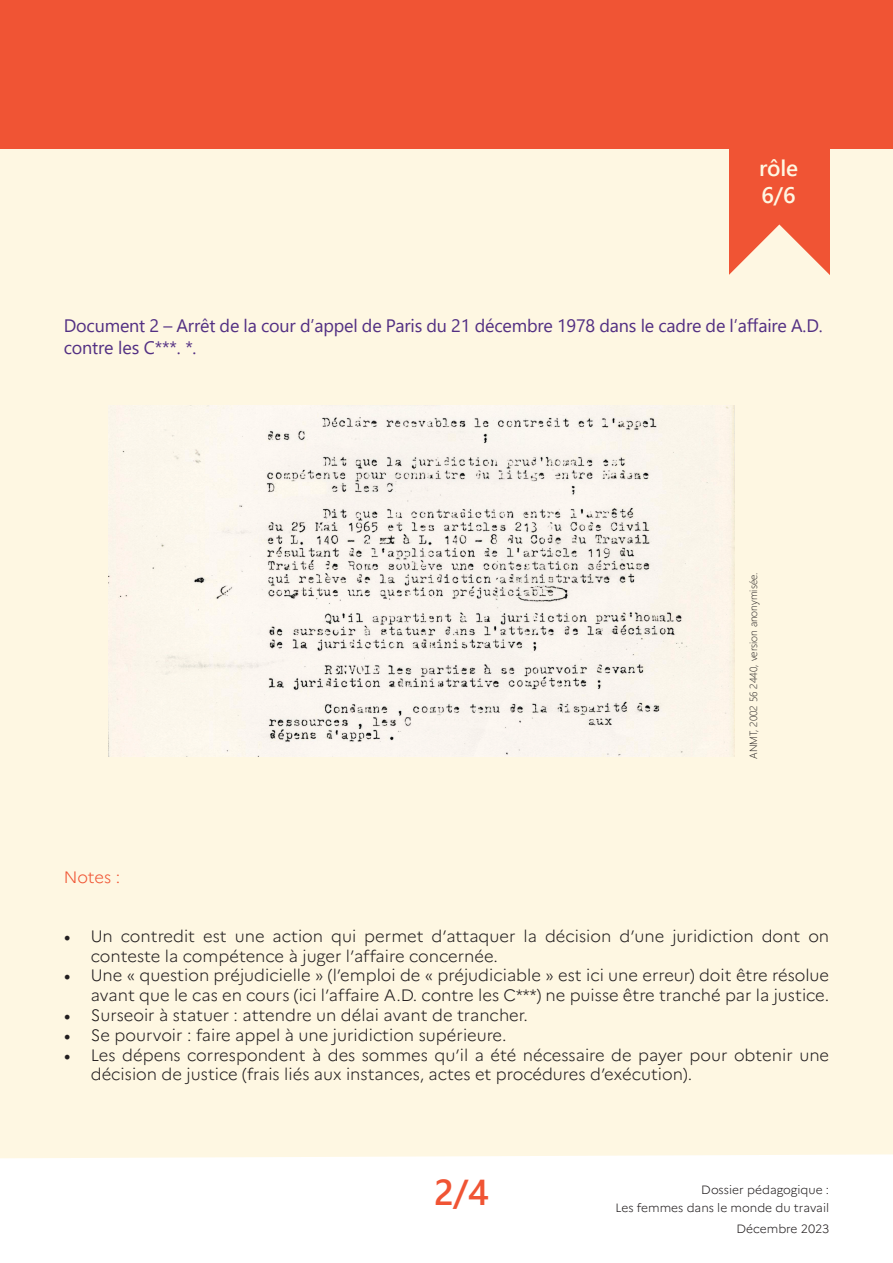
<style>
.page{position:relative;width:893px;height:1263px;background:#fff}
.page>*{position:absolute;margin:0;border:0;box-sizing:border-box;transform-origin:0 0}
.t1{font:700 36px "Yu Gothic UI";color:#f05434}
.t2{font:700 22.5px/27px "Yu Gothic UI";color:#fef7e2}
.t3{font:18px/21.6px "Yu Gothic UI";letter-spacing:-.01em;color:#522f83}
.t4{font:300 16.5px/19.8px "Marianne";color:#231f20}
.t5{font:300 16.5px "Marianne";letter-spacing:-.005em;color:#f05433}
.t6{font:300 12px/18px "Marianne";color:#231f20;text-align:right}
.t7{font:300 10.5px "Yu Gothic UI";color:#231f20}
.s1{font-family:"Minion Pro";font-weight:400;font-size:18px}
</style>
<div class="page">
<div style="left:0;top:149px;width:893px;height:1009px;background:#fef7e2"></div>
<div style="left:0;top:0;width:893px;height:149px;background:#f05434"></div>
<div style="left:729px;top:147px;width:100px;height:129px;background:#f05434"></div>
<svg style="left:723px;top:224px;width:112px;height:112px"></svg>
<div style="left:64px;top:870px;width:227px;height:36px;background:#fef7e2"></div>
<img style="left:108px;top:405px;width:626px;height:352px">
<h2 class="t2" style="left:759px;top:155px;width:40px">rôle<br>6/6</h2>
<p class="t3" style="left:64px;top:312px;width:760px">Document 2 – Arrêt de la cour d’appel de Paris du 21 décembre 1978 dans le cadre de l’affaire A.D. contre les C***. *.</p>
<p class="t5" style="left:64px;top:864px;width:58px">Notes :</p>
<p class="t7" style="left:743px;top:759px;width:188px;rotate:-90deg">ANMT, 2002 56 2440, version anonymisée.</p>
<p class="t4" style="left:91px;top:925px;width:740px;text-indent:-27px"><span class="s1">•</span> Un contredit est une action qui permet d’attaquer la décision d’une juridiction dont on conteste la compétence à juger l’affaire concernée.</p>
<p class="t4" style="left:64px;top:964px;width:767px;text-align:right"><span class="s1">•</span> Une « question préjudicielle » (l’emploi de « préjudiciable » est ici une erreur) doit être résolue avant que le cas en cours (ici l’affaire A.D. contre les C***) ne puisse être tranché par la justice.</p>
<p class="t4" style="left:64px;top:1004px;width:466px"><span class="s1">•</span> Surseoir à statuer : attendre un délai avant de trancher.</p>
<p class="t4" style="left:64px;top:1024px;width:444px"><span class="s1">•</span> Se pourvoir : faire appel à une juridiction supérieure.</p>
<p class="t4" style="left:91px;top:1043px;width:740px;text-indent:-27px"><span class="s1">•</span> Les dépens correspondent à des sommes qu’il a été nécessaire de payer pour obtenir une décision de justice (frais liés aux instances, actes et procédures d’exécution).</p>
<h1 class="t1" style="left:434px;top:1171px;width:56px">2/4</h1>
<p class="t6" style="left:615px;top:1179px;width:215px">Dossier pédagogique :<br>Les femmes dans le monde du travail</p>
<p class="t6" style="left:736px;top:1219px;width:94px">Décembre 2023</p>
</div>
